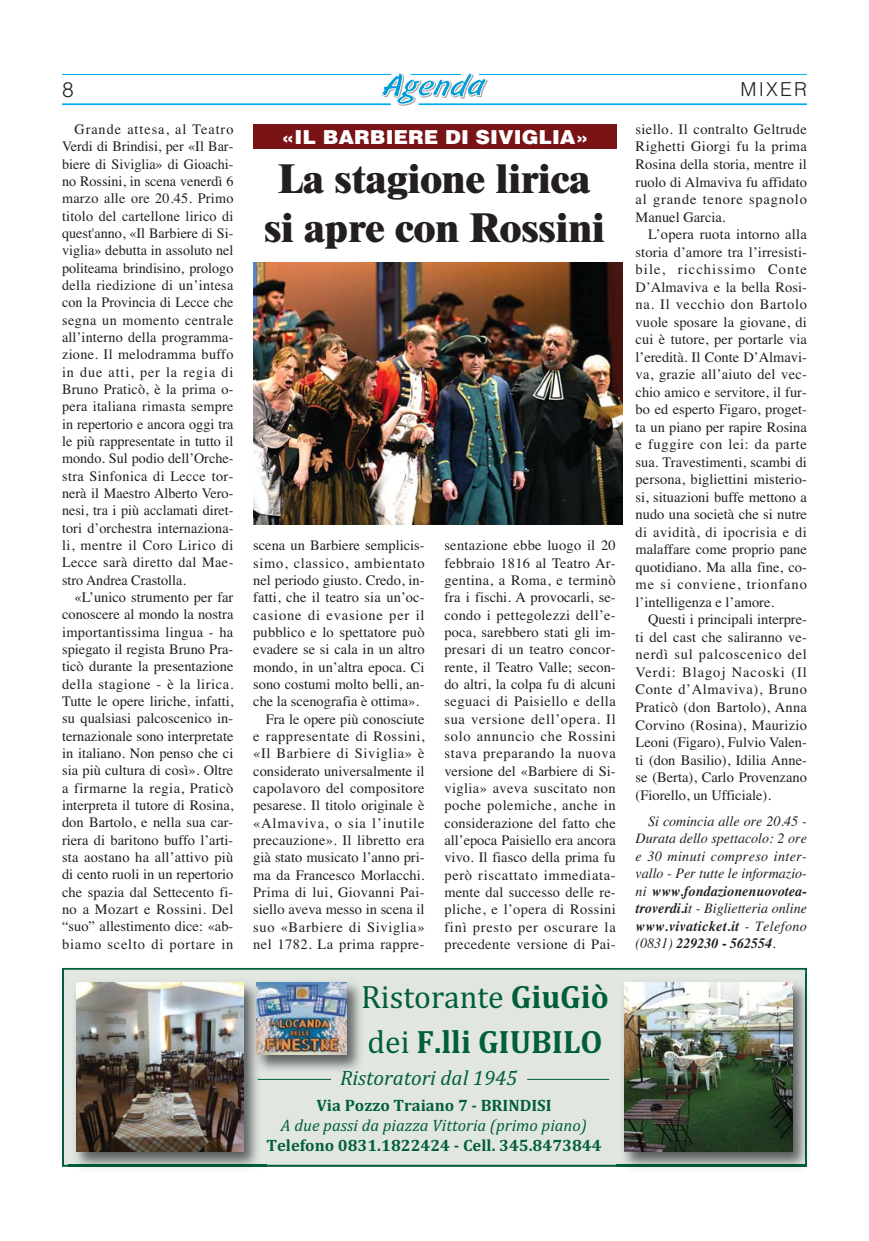
<style>
.page{position:relative;width:869px;height:1241px;background:#fff}
.page>*{position:absolute;margin:0;border:0;box-sizing:border-box;transform-origin:0 0}
.t1{font:800 40.25px/48.3px "Times";color:#231f20;text-align:center}
.t2{font:700 32.73px/44.1px "Cambria";color:#005f38}
.t3{font:italic 21px "Cambria";color:#005f38}
.t4{font:300 21px "Helvetica";color:#231f20}
.t5{font:900 19.25px "Helvetica";color:#fff;scale:1.05 1}
.t6{font:300 19.25px "Helvetica";letter-spacing:.11em;color:#231f20}
.t7{font:700 16.62px "Cambria";color:#005f38}
.t8{font:italic 16.62px "Cambria";color:#005f38}
.t9{font:14.35px/17.3px "Times";letter-spacing:.005em;color:#231f20;text-align:justify}
.t10{font:italic 14.35px/17.5px "Times";color:#231f20;text-align:justify}
.t11{font:14.35px "Times";letter-spacing:.045em;color:#231f20}
.t12{font:14.35px "Times";letter-spacing:.04em;color:#231f20}
.t13{font:14.35px "Times";letter-spacing:.055em;color:#231f20}
.t14{font:14.35px "Times";letter-spacing:.025em;color:#231f20}
.t15{font:14.35px "Times";letter-spacing:.06em;color:#231f20}
.t16{font:14.35px "Times";letter-spacing:.03em;color:#231f20}
.s1{font-weight:700}
.s2{font-weight:400}
</style>
<div class="page">
<hr style="left:418px;top:103px;width:388px;height:2px;background:#00aeef">
<hr style="left:62px;top:103px;width:328px;height:2px;background:#00aeef">
<hr style="left:479px;top:74px;width:327px;height:1px;background:#00aeef">
<hr style="left:62px;top:74px;width:329px;height:1px;background:#00aeef">
<svg style="left:381px;top:73px;width:106px;height:33px"></svg>
<div style="left:253px;top:124px;width:363px;height:25px;background:#791315"></div>
<img style="left:253px;top:263px;width:368px;height:261px">
<div style="left:64px;top:969px;width:740px;height:195px;background:#e2e6e1"></div>
<div style="left:62px;top:967px;width:744px;height:199px;border:2px solid #005f38"></div>
<img style="left:68px;top:982px;width:198px;height:187px">
<img style="left:76px;top:982px;width:167px;height:169px">
<img style="left:249px;top:982px;width:112px;height:94px">
<img style="left:257px;top:982px;width:89px;height:72px">
<img style="left:616px;top:974px;width:192px;height:195px">
<img style="left:624px;top:982px;width:167px;height:169px">
<hr style="left:257px;top:1078px;width:74px;height:1px;background:#005f38">
<hr style="left:527px;top:1078px;width:82px;height:1px;background:#005f38">
<h3 class="t4" style="left:62px;top:81px;width:13px">8</h3>
<h3 class="t6" style="left:740px;top:82px;width:68px">MIXER</h3>
<p class="t9" style="left:62px;top:122px;width:173px;text-indent:12px">Grande attesa, al Teatro Verdi di Brindisi, per «Il Bar&shy;biere di Siviglia» di Gioachi&shy;no Rossini, in scena venerdì 6 marzo alle ore 20.45. Primo titolo del cartellone lirico di quest'anno, «Il Barbiere di Si&shy;viglia» debutta in assoluto nel politeama brindisino, prologo della riedizione di un’intesa con la Provincia di Lecce che segna un momento centrale all’interno della programma&shy;zione. Il melodramma buffo in due atti, per la regia di Bruno Praticò, è la prima o&shy;pera italiana rimasta sempre in repertorio e ancora oggi tra le più rappresentate in tutto il mondo. Sul podio dell’Orche&shy;stra Sinfonica di Lecce tor&shy;nerà il Maestro Alberto Vero&shy;nesi, tra i più acclamati diret&shy;tori d’orchestra internaziona&shy;li, mentre il Coro Lirico di Lecce sarà diretto dal Mae&shy;stro Andrea Crastolla.</p>
<p class="t9" style="left:62px;top:590px;width:173px;text-indent:12px">«L’unico strumento per far conoscere al mondo la nostra importantissima lingua - ha spiegato il regista Bruno Pra&shy;ticò durante la presentazione della stagione - è la lirica.<br>Tutte le opere liriche, infatti, su qualsiasi palcoscenico in&shy;ternazionale sono interpretate in italiano. Non penso che ci sia più cultura di così». Oltre a firmarne la regia, Praticò interpreta il tutore di Rosina, don Bartolo, e nella sua car&shy;riera di baritono buffo l’arti&shy;sta aostano ha all’attivo più di cento ruoli in un repertorio che spazia dal Settecento fi&shy;no a Mozart e Rossini. Del “suo” allestimento dice: «ab&shy;biamo scelto di portare in</p>
<p class="t9" style="left:635px;top:122px;width:173px">siello. Il contralto Geltrude Righetti Giorgi fu la prima Rosina della storia, mentre il ruolo di Almaviva fu affidato al grande tenore spagnolo Manuel Garcia.</p>
<p class="t9" style="left:635px;top:227px;width:173px;text-indent:12px">L’opera ruota intorno alla storia d’amore tra l’irresisti&shy;bile, ricchissimo Conte D’Almaviva e la bella Rosi&shy;na. Il vecchio don Bartolo vuole sposare la giovane, di cui è tutore, per portarle via l’eredità. Il Conte D’Almavi&shy;va, grazie all’aiuto del vec&shy;chio amico e servitore, il fur&shy;bo ed esperto Figaro, proget&shy;ta un piano per rapire Rosina e fuggire con lei: da parte sua. Travestimenti, scambi di persona, bigliettini misterio&shy;si, situazioni buffe mettono a nudo una società che si nutre di avidità, di ipocrisia e di malaffare come proprio pane quotidiano. Ma alla fine, co&shy;me si conviene, trionfano l’intelligenza e l’amore.</p>
<p class="t9" style="left:635px;top:612px;width:173px;text-indent:12px">Questi i principali interpre&shy;ti del cast che saliranno ve&shy;nerdì sul palcoscenico del Verdi: Blagoj Nacoski (Il Conte d’Almaviva), Bruno Praticò (don Bartolo), Anna Corvino (Rosina), Maurizio Leoni (Figaro), Fulvio Valen&shy;ti (don Basilio), Idilia Anne&shy;se (Berta), Carlo Provenzano (Fiorello, un Ufficiale).</p>
<p class="t10" style="left:635px;top:813px;width:173px;text-indent:12px">Si comincia alle ore 20.45 - Durata dello spettacolo: 2 ore e 30 minuti compreso inter&shy;vallo - Per tutte le informazio&shy;ni <span class="s1">www.fondazionenuovotea&shy;troverdi.i</span>t - Biglietteria online <span class="s1">www.vivaticket.it</span> - Telefono (0831) <span class="s1">229230 - 562554</span>.</p>
<h3 class="t5" style="left:281px;top:130px;width:295px">«IL BARBIERE DI SIVIGLIA»</h3>
<h1 class="t1" style="left:264px;top:158px;width:342px">La stagione lirica si apre con Rossini</h1>
<p class="t9" style="left:253px;top:538px;width:173px">scena un Barbiere semplicis-</p>
<p class="t11" style="left:253px;top:557px;width:173px">simo, classico, ambientato</p>
<p class="t9" style="left:253px;top:572px;width:173px">nel periodo giusto. Credo, in-</p>
<p class="t9" style="left:253px;top:590px;width:173px">fatti, che il teatro sia un’oc-</p>
<p class="t15" style="left:253px;top:609px;width:173px">casione di evasione per il</p>
<p class="t9" style="left:253px;top:624px;width:173px">pubblico e lo spettatore può</p>
<p class="t9" style="left:253px;top:642px;width:173px">evadere se si cala in un altro</p>
<p class="t9" style="left:253px;top:659px;width:173px">mondo, in un’altra epoca. Ci</p>
<p class="t9" style="left:253px;top:676px;width:173px">sono costumi molto belli, an-</p>
<p class="t9" style="left:253px;top:694px;width:167px">che la scenografia è ottima».</p>
<p class="t9" style="left:265px;top:711px;width:160px">Fra le opere più conosciute</p>
<p class="t12" style="left:253px;top:730px;width:173px">e rappresentate di Rossini,</p>
<p class="t11" style="left:253px;top:748px;width:173px">«Il Barbiere di Siviglia» è</p>
<p class="t9" style="left:253px;top:763px;width:173px">considerato universalmente il</p>
<p class="t9" style="left:253px;top:780px;width:173px">capolavoro del compositore</p>
<p class="t9" style="left:253px;top:798px;width:173px">pesarese. Il titolo originale è</p>
<p class="t13" style="left:253px;top:817px;width:173px">«Almaviva, o sia l’inutile</p>
<p class="t9" style="left:253px;top:832px;width:173px">precauzione». Il libretto era</p>
<p class="t9" style="left:253px;top:850px;width:173px">già stato musicato l’anno pri-</p>
<p class="t9" style="left:253px;top:867px;width:173px">ma da Francesco Morlacchi.</p>
<p class="t14" style="left:253px;top:886px;width:173px">Prima di lui, Giovanni Pai-</p>
<p class="t9" style="left:253px;top:902px;width:173px">siello aveva messo in scena il</p>
<p class="t11" style="left:253px;top:921px;width:173px">suo «Barbiere di Siviglia»</p>
<p class="t16" style="left:253px;top:938px;width:173px">nel 1782. La prima rappre-</p>
<p class="t9" style="left:444px;top:538px;width:173px">sentazione ebbe luogo il 20 febbraio 1816 al Teatro Ar&shy;gentina, a Roma, e terminò fra i fischi. A provocarli, se&shy;condo i pettegolezzi dell’e&shy;poca, sarebbero stati gli im&shy;presari di un teatro concor&shy;rente, il Teatro Valle; secon&shy;do altri, la colpa fu di alcuni seguaci di Paisiello e della sua versione dell’opera. Il solo annuncio che Rossini stava preparando la nuova versione del «Barbiere di Si&shy;viglia» aveva suscitato non poche polemiche, anche in considerazione del fatto che all’epoca Paisiello era ancora vivo. Il fiasco della prima fu però riscattato immediata&shy;mente dal successo delle re&shy;pliche, e l’opera di Rossini finì presto per oscurare la precedente versione di Pai-</p>
<h2 class="t2" style="left:361px;top:978px;width:249px"><span class="s2">Ristorante</span> GiuGiò <span class="s2">dei</span> F.lli GIUBILO</h2>
<h3 class="t3" style="left:340px;top:1065px;width:178px">Ristoratori dal 1945</h3>
<p class="t7" style="left:316px;top:1099px;width:237px">Via Pozzo Traiano 7 - BRINDISI</p>
<p class="t8" style="left:281px;top:1115px;width:307px">A due passi da piazza Vittoria (primo piano)</p>
<p class="t7" style="left:266px;top:1139px;width:336px">Telefono 0831.1822424 - Cell. 345.8473844</p>
</div>
